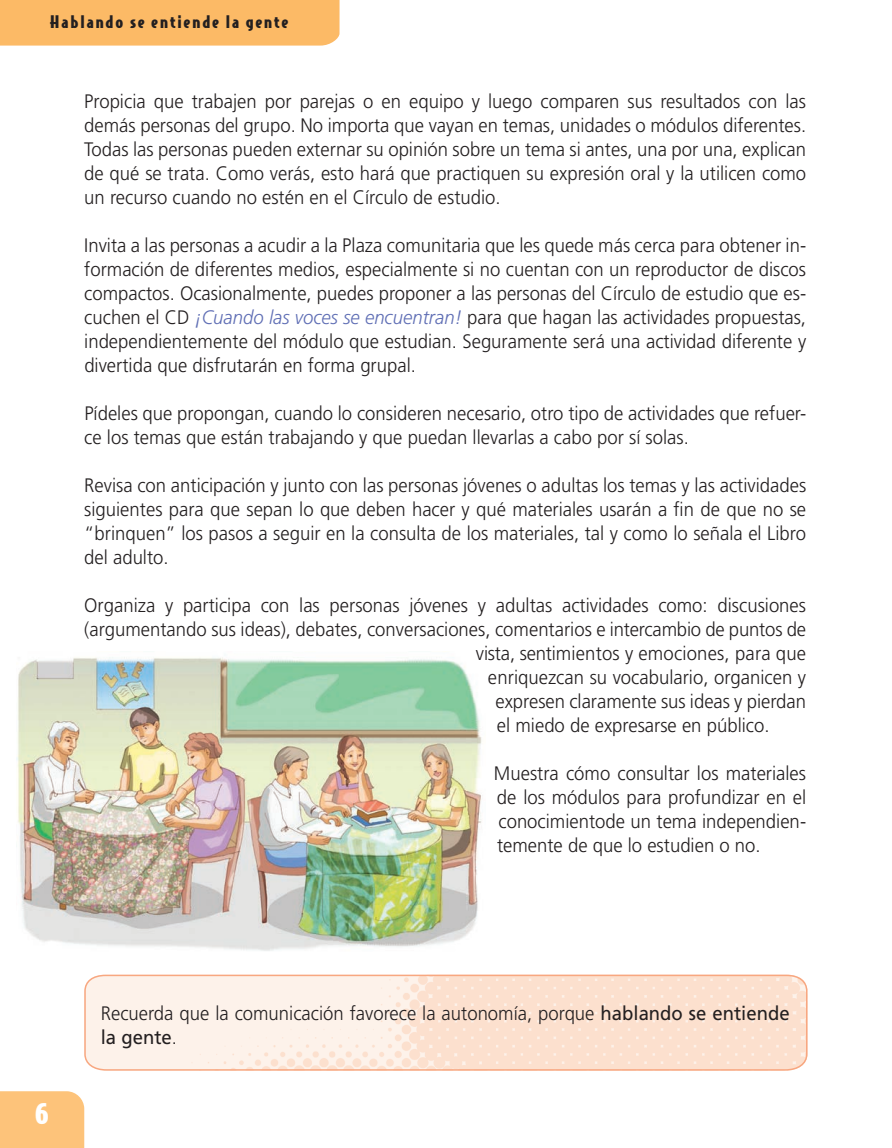
<style>
.page{position:relative;width:892px;height:1148px;background:#fff}
.page>*{position:absolute;margin:0;border:0;box-sizing:border-box;transform-origin:0 0}
.t1{font:900 27px "Bodega Sans";color:#fff;scale:1.2 1}
.t2{font:300 19.5px/24px "Frutiger";color:#231f20;text-align:justify;scale:.95 1}
.t3{font:900 16.5px "Bodega Sans";letter-spacing:.1em;color:#231f20;scale:1.15 1}
.s1{font-style:italic;color:#606fb5}
.s2{font-weight:400}
</style>
<div class="page">
<img style="left:16px;top:657px;width:466px;height:294px">
<svg style="left:84px;top:974px;width:724px;height:97px;background:#fce6d8"></svg>
<div style="left:0;top:0;width:339px;height:46px;background:#fcba66"></div>
<div style="left:0;top:1091px;width:84px;height:57px;background:#fdc37a"></div>
<p class="t3" style="left:50px;top:10px;width:209px">Hablando se entiende la gente</p>
<p class="t2" style="left:84px;top:89px;width:761px">Propicia que trabajen por parejas o en equipo y luego comparen sus resultados con las demás personas del grupo. No importa que vayan en temas, unidades o módulos diferentes.<br>Todas las personas pueden externar su opinión sobre un tema si antes, una por una, explican de qué se trata. Como verás, esto hará que practiquen su expresión oral y la utilicen como un recurso cuando no estén en el Círculo de estudio.</p>
<p class="t2" style="left:84px;top:233px;width:761px">Invita a las personas a acudir a la Plaza comunitaria que les quede más cerca para obtener in&shy;formación de diferentes medios, especialmente si no cuentan con un reproductor de discos compactos. Ocasionalmente, puedes proponer a las personas del Círculo de estudio que es&shy;cuchen el CD <span class="s1">¡Cuando las voces se encuentran!</span> para que hagan las actividades propuestas, independientemente del módulo que estudian. Seguramente será una actividad diferente y divertida que disfrutarán en forma grupal.</p>
<p class="t2" style="left:84px;top:401px;width:761px">Pídeles que propongan, cuando lo consideren necesario, otro tipo de actividades que refuer&shy;ce los temas que están trabajando y que puedan llevarlas a cabo por sí solas.</p>
<p class="t2" style="left:84px;top:473px;width:761px">Revisa con anticipación y junto con las personas jóvenes o adultas los temas y las actividades siguientes para que sepan lo que deben hacer y qué materiales usarán a fin de que no se “brinquen” los pasos a seguir en la consulta de los materiales, tal y como lo señala el Libro del adulto.</p>
<p class="t2" style="left:84px;top:593px;width:761px">Organiza y participa con las personas jóvenes y adultas actividades como: discusiones</p>
<p class="t2" style="left:84px;top:617px;width:761px">(argumentando sus ideas), debates, conversaciones, comentarios e intercambio de puntos de</p>
<p class="t2" style="left:476px;top:641px;width:349px">vista, sentimientos y emociones, para que</p>
<p class="t2" style="left:488px;top:665px;width:336px">enriquezcan su vocabulario, organicen y</p>
<p class="t2" style="left:495px;top:689px;width:328px">expresen claramente sus ideas y pierdan</p>
<p class="t2" style="left:497px;top:713px;width:288px">el miedo de expresarse en público.</p>
<p class="t2" style="left:494px;top:761px;width:330px">Muestra cómo consultar los materiales de los módulos para profundizar en el conocimientode un tema independien&shy;temente de que lo estudien o no.</p>
<h1 class="t1" style="left:35px;top:1095px;width:13px">6</h1>
<p class="t2" style="left:101px;top:1001px;width:726px">Recuerda que la comunicación favorece la autonomía, porque <span class="s2">hablando se entiende la gente</span>.</p>
</div>
